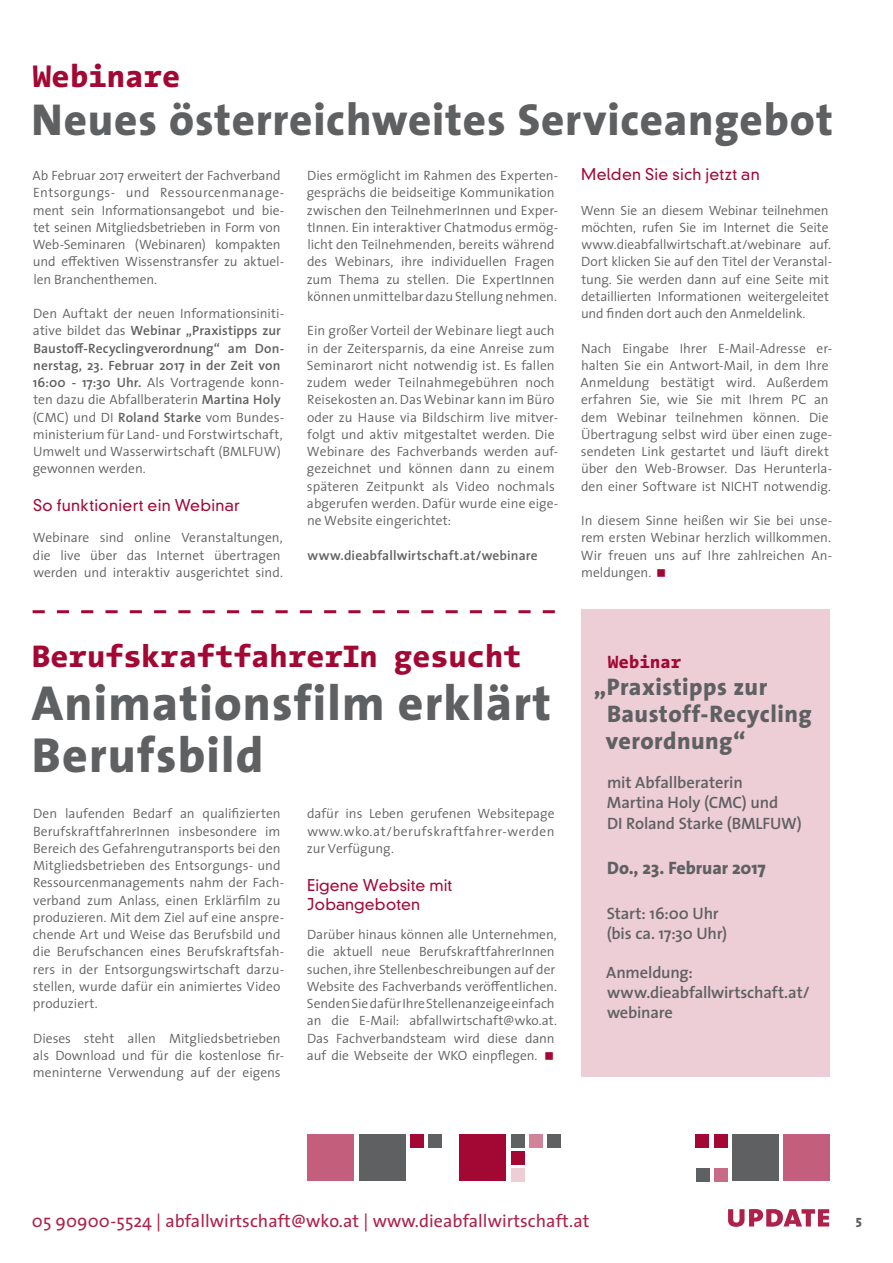
<style>
.page{position:relative;width:893px;height:1263px;background:#fff}
.page>*{position:absolute;margin:0;border:0;box-sizing:border-box;transform-origin:0 0}
.t1{font:800 49.5px/52.5px "The Sans";letter-spacing:.025em;color:#5f6062}
.t2{font:800 45px "The Sans";letter-spacing:.015em;color:#5f6062}
.t3{font:800 31.8px "The Sans Mono";letter-spacing:-.02em;color:#a30835}
.t4{font:800 31.5px "The Sans Mono";letter-spacing:-.025em;color:#a30835}
.t5{font:800 24px "The Sans";letter-spacing:.02em;color:#5f6062}
.t6{font:18px "The Sans";letter-spacing:.005em;color:#ad214a}
.t7{font:800 18px "The Sans";letter-spacing:-.005em;color:#5f6062}
.t8{font:800 18px "The Sans Mono";letter-spacing:-.015em;color:#a30835}
.t9{font:600 16.5px/19.8px "The Sans";letter-spacing:-.01em;color:#5f6062}
.t10{font:300 15.75px "DIN Neuzeit Grotesk Std";letter-spacing:.01em;color:#a30835}
.t11{font:300 13.5px/17.2px "The Sans";color:#5f6062}
.t12{font:600 13.5px "The Sans";letter-spacing:.01em;color:#5f6062}
.Aufzählung{font:13.5px "The Sans Extra Bold Caps";color:#5f6062}
.s1{font-weight:600}
</style>
<div class="page">
<svg style="left:33px;top:610px;width:522px;height:3px"></svg>
<svg style="left:728px;top:1209px;width:101px;height:18px"></svg>
<div style="left:581px;top:609px;width:248px;height:468px;background:#edced7"></div>
<div style="left:308px;top:1134px;width:46px;height:47px;background:#c35e7c"></div>
<div style="left:359px;top:1134px;width:47px;height:47px;background:#5f6062"></div>
<div style="left:460px;top:1134px;width:46px;height:47px;background:#a30835"></div>
<div style="left:428px;top:1134px;width:14px;height:14px;background:#5f6062"></div>
<div style="left:410px;top:1134px;width:14px;height:14px;background:#a30835"></div>
<div style="left:529px;top:1134px;width:14px;height:14px;background:#d1839a"></div>
<div style="left:511px;top:1134px;width:13px;height:14px;background:#5f6062"></div>
<div style="left:547px;top:1134px;width:14px;height:14px;background:#5f6062"></div>
<div style="left:511px;top:1151px;width:13px;height:13px;background:#a30835"></div>
<div style="left:511px;top:1168px;width:13px;height:13px;background:#edced7"></div>
<div style="left:783px;top:1134px;width:46px;height:47px;background:#c35e7c"></div>
<div style="left:732px;top:1134px;width:47px;height:47px;background:#5f6062"></div>
<div style="left:695px;top:1134px;width:14px;height:14px;background:#a30835"></div>
<div style="left:714px;top:1134px;width:13px;height:14px;background:#a30835"></div>
<div style="left:696px;top:1168px;width:14px;height:13px;background:#5f6062"></div>
<div style="left:714px;top:1168px;width:14px;height:13px;background:#c86b86"></div>
<p class="t3" style="left:32px;top:58px;width:150px">Webinare</p>
<p class="t2" style="left:32px;top:82px;width:803px">Neues österreichweites Serviceangebot</p>
<p class="t11" style="left:33px;top:166px;width:253px">Ab Februar 2017 erweitert der Fachverband Entsorgungs- und Ressourcenmanage&shy;ment sein Informationsangebot und bie&shy;tet seinen Mitgliedsbetrieben in Form von Web-Seminaren (Webinaren) kompakten und effektiven Wissenstransfer zu aktuel&shy;len Branchenthemen.</p>
<p class="t11" style="left:33px;top:304px;width:253px">Den Auftakt der neuen Informationsiniti&shy;ative bildet das <span class="s1">Webinar „Praxistipps zur Baustoff-Recyclingverordnung“ am Don&shy;nerstag, 23. Februar 2017 in der Zeit von 16:00 - 17:30 Uhr.</span> Als Vortragende konn&shy;ten dazu die Abfallberaterin <span class="s1">Martina Holy </span>(CMC) und DI <span class="s1">Roland Starke</span> vom Bundes&shy;ministerium für Land- und Forstwirtschaft, Umwelt und Wasserwirtschaft (BMLFUW) gewonnen werden.</p>
<p class="t10" style="left:33px;top:496px;width:208px">So funktioniert ein Webinar</p>
<p class="t11" style="left:33px;top:529px;width:252px">Webinare sind online Veranstaltungen, die live über das Internet übertragen werden und interaktiv ausgerichtet sind.</p>
<p class="t11" style="left:307px;top:166px;width:253px">Dies ermöglicht im Rahmen des Experten&shy;gesprächs die beidseitige Kommunikation zwischen den TeilnehmerInnen und Exper&shy;tInnen. Ein interaktiver Chatmodus ermög&shy;licht den Teilnehmenden, bereits während des Webinars, ihre individuellen Fragen zum Thema zu stellen. Die ExpertInnen können unmittelbar dazu Stellung nehmen.</p>
<p class="t11" style="left:307px;top:322px;width:253px">Ein großer Vorteil der Webinare liegt auch in der Zeitersparnis, da eine Anreise zum Seminarort nicht notwendig ist. Es fallen zudem weder Teilnahmegebühren noch Reisekosten an. Das Webinar kann im Büro oder zu Hause via Bildschirm live mitver&shy;folgt und aktiv mitgestaltet werden. Die Webinare des Fachverbands werden auf&shy;gezeichnet und können dann zu einem späteren Zeitpunkt als Video nochmals abgerufen werden. Dafür wurde eine eige&shy;ne Website eingerichtet:</p>
<p class="t12" style="left:307px;top:544px;width:232px">www.dieabfallwirtschaft.at/webinare</p>
<p class="t10" style="left:581px;top:165px;width:180px">Melden Sie sich jetzt an</p>
<p class="t11" style="left:581px;top:201px;width:253px">Wenn Sie an diesem Webinar teilnehmen möchten, rufen Sie im Internet die Seite www.dieabfallwirtschaft.at/webinare auf.<br>Dort klicken Sie auf den Titel der Veranstal&shy;tung. Sie werden dann auf eine Seite mit detaillierten Informationen weitergeleitet und finden dort auch den Anmeldelink.</p>
<p class="t11" style="left:581px;top:339px;width:253px">Nach Eingabe Ihrer E-Mail-Adresse er&shy;halten Sie ein Antwort-Mail, in dem Ihre Anmeldung bestätigt wird. Außerdem erfahren Sie, wie Sie mit Ihrem PC an dem Webinar teilnehmen können. Die Übertragung selbst wird über einen zuge&shy;sendeten Link gestartet und läuft direkt über den Web-Browser. Das Herunterla&shy;den einer Software ist NICHT notwendig.</p>
<p class="t11" style="left:581px;top:511px;width:253px;text-align:justify">In diesem Sinne heißen wir Sie bei unse&shy;rem ersten Webinar herzlich willkommen.<br>Wir freuen uns auf Ihre zahlreichen An&shy;meldungen.</p>
<p class="t4" style="left:32px;top:639px;width:492px">BerufskraftfahrerIn gesucht</p>
<p class="t1" style="left:32px;top:676px;width:521px">Animationsfilm erklärt<br>Berufsbild</p>
<p class="t11" style="left:33px;top:805px;width:253px">Den laufenden Bedarf an qualifizierten BerufskraftfahrerInnen insbesondere im Bereich des Gefahrengutransports bei den Mitgliedsbetrieben des Entsorgungs- und Ressourcenmanagements nahm der Fach&shy;verband zum Anlass, einen Erklärfilm zu produzieren. Mit dem Ziel auf eine anspre&shy;chende Art und Weise das Berufsbild und die Berufschancen eines Berufskraftsfah&shy;rers in der Entsorgungswirtschaft darzu&shy;stellen, wurde dafür ein animiertes Video produziert.</p>
<p class="t11" style="left:33px;top:1029px;width:253px">Dieses steht allen Mitgliedsbetrieben als Download und für die kostenlose fir&shy;meninterne Verwendung auf der eigens</p>
<p class="t11" style="left:307px;top:805px;width:249px;text-align:justify">dafür ins Leben gerufenen Websitepage www.wko.at/berufskraftfahrer-werden zur Verfügung.</p>
<p class="t10" style="left:307px;top:875px;width:146px">Eigene Website mit</p>
<p class="t10" style="left:307px;top:894px;width:114px">Jobangeboten</p>
<p class="t11" style="left:307px;top:925px;width:252px">Darüber hinaus können alle Unternehmen, die aktuell neue BerufskraftfahrerInnen suchen, ihre Stellenbeschreibungen auf der Website des Fachverbands veröffentlichen.<br>Senden Sie dafür Ihre Stellenanzeige einfach an die E-Mail: abfallwirtschaft@wko.at.<br>Das Fachverbandsteam wird diese dann auf die Webseite der WKO einpflegen.</p>
<p class="t8" style="left:608px;top:652px;width:75px">Webinar</p>
<p class="t5" style="left:594px;top:667px;width:175px">„Praxistipps zur</p>
<p class="t5" style="left:607px;top:694px;width:206px">Baustoff-Recycling</p>
<p class="t5" style="left:606px;top:721px;width:141px">verordnung“</p>
<p class="t9" style="left:607px;top:772px;width:137px">mit Abfallberaterin</p>
<p class="t9" style="left:607px;top:792px;width:173px">Martina Holy (CMC) und</p>
<p class="t9" style="left:607px;top:813px;width:196px">DI Roland Starke (BMLFUW)</p>
<p class="t7" style="left:607px;top:853px;width:160px">Do., 23. Februar 2017</p>
<p class="t9" style="left:607px;top:903px;width:114px">Start: 16:00 Uhr</p>
<p class="t9" style="left:607px;top:923px;width:122px">(bis ca. 17:30 Uhr)</p>
<p class="t9" style="left:606px;top:962px;width:205px">Anmeldung: www.dieabfallwirtschaft.at/ webinare</p>
<p class="t6" style="left:32px;top:1205px;width:559px">05 90900-5524 | abfallwirtschaft@wko.at | www.dieabfallwirtschaft.at</p>
<p class="Aufzählung" style="left:856px;top:1211px;width:8px">5</p>
</div>
